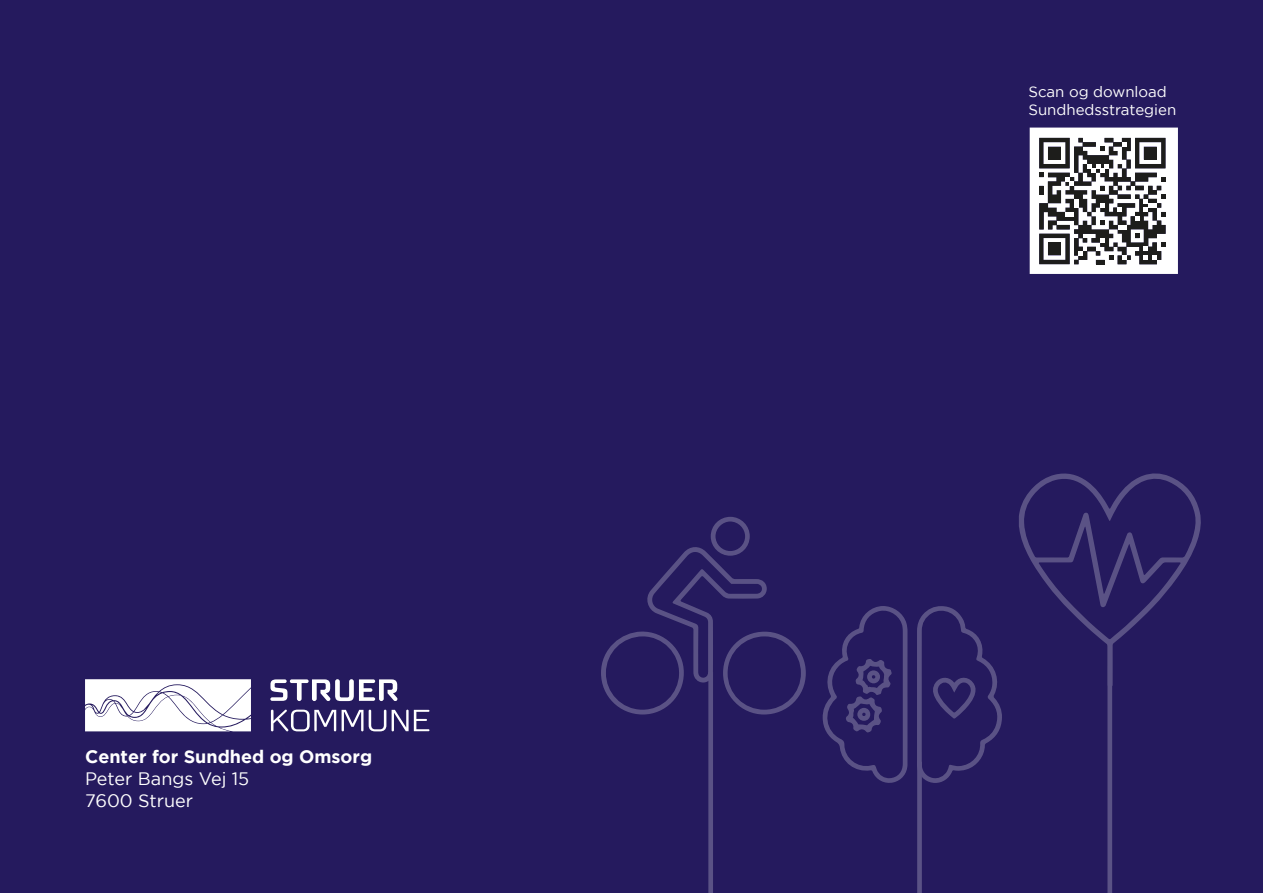
<style>
.page{position:relative;width:1263px;height:893px;background:#251a5e}
.page>*{position:absolute;margin:0;border:0;box-sizing:border-box;transform-origin:0 0}
.t1{font:18px/21.6px "Gotham";color:#fff}
.t2{font:700 18px "Gotham";color:#fff}
.t3{font:15px/18px "Gotham";color:#fff}
</style>
<div class="page">
<svg style="left:85px;top:679px;width:166px;height:52px"></svg>
<svg style="left:270px;top:679px;width:159px;height:52px"></svg>
<svg style="left:1019px;top:473px;width:182px;height:213px"></svg>
<div style="left:1107px;top:641px;width:5px;height:252px;background:#5a5285"></div>
<svg style="left:601px;top:517px;width:205px;height:198px"></svg>
<svg style="left:917px;top:606px;width:85px;height:177px"></svg>
<svg style="left:822px;top:606px;width:85px;height:177px"></svg>
<div style="left:917px;top:762px;width:5px;height:131px;background:#5a5285"></div>
<div style="left:708px;top:672px;width:5px;height:221px;background:#5a5285"></div>
<svg style="left:1030px;top:128px;width:148px;height:146px"></svg>
<div style="left:1048px;top:147px;width:13px;height:13px;background:#1d1d1b"></div>
<div style="left:1144px;top:147px;width:13px;height:13px;background:#1d1d1b"></div>
<div style="left:1048px;top:242px;width:13px;height:13px;background:#1d1d1b"></div>
<p class="t2" style="left:85px;top:746px;width:289px">Center for Sundhed og Omsorg</p>
<p class="t1" style="left:85px;top:767px;width:166px">Peter Bangs Vej 15<br>7600 Struer</p>
<p class="t3" style="left:1028px;top:82px;width:149px">Scan og download<br>Sundhedsstrategien</p>
</div>
